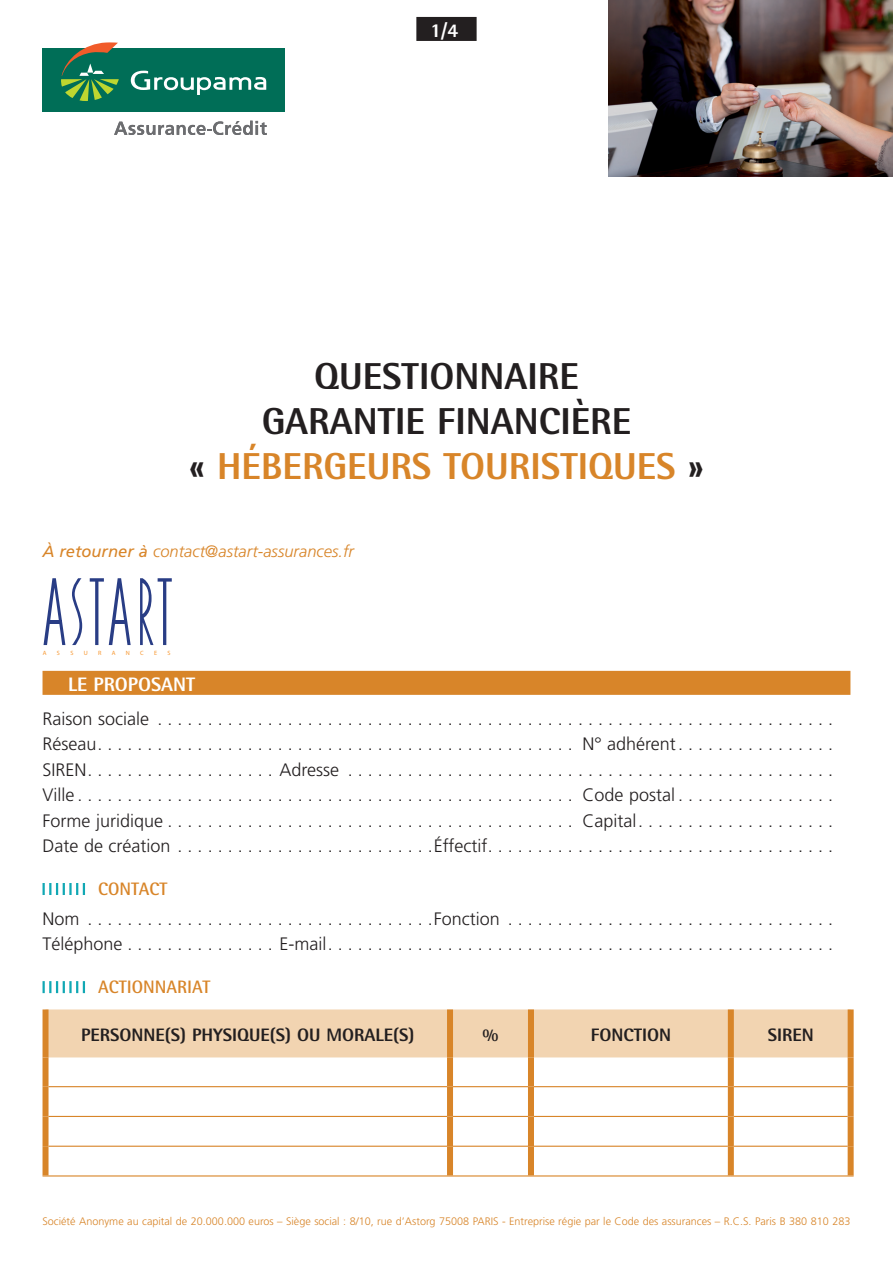
<style>
.page{position:relative;width:893px;height:1263px;background:#fff}
.page>*{position:absolute;margin:0;border:0;box-sizing:border-box;transform-origin:0 0}
.t1{font:800 37.5px/45px "Rotis Semi Sans";color:#231f20;text-align:center}
.t2{font:800 19.5px "Rotis Semi Sans";color:#fff}
.t3{font:300 18px/25.5px "Frutiger";color:#231f20;text-align:justify}
.t4{font:800 18px "Rotis Semi Sans";color:#231f20}
.t5{font:700 18px "Rotis Semi Sans";color:#d88529}
.t6{font:italic 300 16.5px "Frutiger";color:#d88529}
.t7{font:300 10.8px "Frutiger";color:#d88529}
.t8{font:6.15px "Myriad Pro";color:#f7952c}
.s1{color:#d88529}
.s2{font-weight:400}
</style>
<div class="page">
<div style="left:416px;top:17px;width:61px;height:24px;background:#231f20"></div>
<div style="left:43px;top:671px;width:807px;height:24px;background:#d88529"></div>
<svg style="left:43px;top:883px;width:42px;height:12px"></svg>
<svg style="left:43px;top:981px;width:42px;height:12px"></svg>
<div style="left:49px;top:1009px;width:799px;height:48px;background:#f2d4b1"></div>
<hr style="left:49px;top:1086px;width:398px;height:1px;background:#d88529">
<hr style="left:453px;top:1086px;width:75px;height:1px;background:#d88529">
<hr style="left:534px;top:1086px;width:194px;height:1px;background:#d88529">
<hr style="left:734px;top:1086px;width:114px;height:1px;background:#d88529">
<hr style="left:49px;top:1116px;width:398px;height:1px;background:#d88529">
<hr style="left:453px;top:1116px;width:75px;height:1px;background:#d88529">
<hr style="left:534px;top:1116px;width:194px;height:1px;background:#d88529">
<hr style="left:734px;top:1116px;width:114px;height:1px;background:#d88529">
<hr style="left:49px;top:1146px;width:398px;height:1px;background:#d88529">
<hr style="left:453px;top:1146px;width:75px;height:1px;background:#d88529">
<hr style="left:534px;top:1146px;width:194px;height:1px;background:#d88529">
<hr style="left:734px;top:1146px;width:114px;height:1px;background:#d88529">
<hr style="left:43px;top:1175px;width:407px;height:1px;background:#d88529">
<hr style="left:450px;top:1175px;width:81px;height:1px;background:#d88529">
<hr style="left:531px;top:1175px;width:200px;height:1px;background:#d88529">
<hr style="left:731px;top:1175px;width:123px;height:1px;background:#d88529">
<div style="left:528px;top:1057px;width:6px;height:30px;background:#d88529"></div>
<div style="left:528px;top:1087px;width:6px;height:29px;background:#d88529"></div>
<div style="left:447px;top:1116px;width:6px;height:30px;background:#d88529"></div>
<div style="left:528px;top:1116px;width:6px;height:30px;background:#d88529"></div>
<div style="left:728px;top:1116px;width:6px;height:30px;background:#d88529"></div>
<div style="left:447px;top:1146px;width:6px;height:29px;background:#d88529"></div>
<div style="left:528px;top:1146px;width:6px;height:29px;background:#d88529"></div>
<div style="left:728px;top:1146px;width:6px;height:29px;background:#d88529"></div>
<div style="left:728px;top:1057px;width:6px;height:30px;background:#d88529"></div>
<div style="left:848px;top:1057px;width:6px;height:30px;background:#d88529"></div>
<div style="left:728px;top:1087px;width:6px;height:29px;background:#d88529"></div>
<div style="left:848px;top:1087px;width:6px;height:29px;background:#d88529"></div>
<div style="left:848px;top:1116px;width:6px;height:30px;background:#d88529"></div>
<div style="left:848px;top:1146px;width:6px;height:29px;background:#d88529"></div>
<div style="left:43px;top:1009px;width:6px;height:48px;background:#d88529"></div>
<div style="left:447px;top:1009px;width:6px;height:48px;background:#d88529"></div>
<div style="left:528px;top:1009px;width:6px;height:48px;background:#d88529"></div>
<div style="left:728px;top:1009px;width:6px;height:48px;background:#d88529"></div>
<div style="left:848px;top:1009px;width:6px;height:48px;background:#d88529"></div>
<div style="left:43px;top:1057px;width:6px;height:30px;background:#d88529"></div>
<div style="left:447px;top:1057px;width:6px;height:30px;background:#d88529"></div>
<div style="left:43px;top:1087px;width:6px;height:29px;background:#d88529"></div>
<div style="left:447px;top:1087px;width:6px;height:29px;background:#d88529"></div>
<div style="left:43px;top:1116px;width:6px;height:30px;background:#d88529"></div>
<div style="left:43px;top:1146px;width:6px;height:29px;background:#d88529"></div>
<div style="left:52px;top:1021px;width:392px;height:24px;background:#f2d4b1"></div>
<div style="left:456px;top:1021px;width:69px;height:24px;background:#f2d4b1"></div>
<div style="left:537px;top:1021px;width:188px;height:24px;background:#f2d4b1"></div>
<div style="left:737px;top:1021px;width:108px;height:24px;background:#f2d4b1"></div>
<div style="left:43px;top:48px;width:242px;height:63px;background:#006e57"></div>
<svg style="left:131px;top:71px;width:135px;height:24px"></svg>
<svg style="left:61px;top:43px;width:58px;height:58px"></svg>
<svg style="left:114px;top:121px;width:153px;height:14px"></svg>
<img style="left:609px;top:0;width:284px;height:176px">
<svg style="left:72px;top:578px;width:10px;height:67px"></svg>
<svg style="left:44px;top:578px;width:21px;height:67px"></svg>
<svg style="left:90px;top:578px;width:41px;height:67px"></svg>
<svg style="left:140px;top:578px;width:32px;height:67px"></svg>
<hr style="left:47px;top:621px;width:15px;height:3px;background:#293d85">
<hr style="left:113px;top:621px;width:14px;height:3px;background:#293d85">
<p class="t2" style="left:430px;top:18px;width:29px">1/4</p>
<h1 class="t1" style="left:190px;top:353px;width:515px">QUESTIONNAIRE<br>GARANTIE FINANCIÈRE<br>« <span class="s1">HÉBERGEURS TOURISTIQUES</span> »</h1>
<p class="t6" style="left:43px;top:541px;width:313px"><span class="s2">À retourner à</span> contact@astart-assurances.fr</p>
<p class="t8" style="left:43px;top:649px;width:5px">A</p>
<p class="t8" style="left:57px;top:649px;width:5px">S</p>
<p class="t8" style="left:70px;top:649px;width:5px">S</p>
<p class="t8" style="left:84px;top:649px;width:5px">U</p>
<p class="t8" style="left:98px;top:649px;width:5px">R</p>
<p class="t8" style="left:112px;top:649px;width:5px">A</p>
<p class="t8" style="left:126px;top:649px;width:6px">N</p>
<p class="t8" style="left:140px;top:649px;width:5px">C</p>
<p class="t8" style="left:154px;top:649px;width:5px">E</p>
<p class="t8" style="left:168px;top:649px;width:5px">S</p>
<p class="t2" style="left:68px;top:672px;width:129px">LE PROPOSANT</p>
<p class="t3" style="left:43px;top:706px;width:782px">Raison sociale . . . . . . . . . . . . . . . . . . . . . . . . . . . . . . . . . . . . . . . . . . . . . . . . . . . . . . . . . . . . . . . . . . .<br>Réseau . . . . . . . . . . . . . . . . . . . . . . . . . . . . . . . . . . . . . . . . . . . . . . . . N° adhérent . . . . . . . . . . . . . . .<br>SIREN . . . . . . . . . . . . . . . . . . . Adresse . . . . . . . . . . . . . . . . . . . . . . . . . . . . . . . . . . . . . . . . . . . . . . . .<br>Ville . . . . . . . . . . . . . . . . . . . . . . . . . . . . . . . . . . . . . . . . . . . . . . . . . . Code postal . . . . . . . . . . . . . . .<br>Forme juridique . . . . . . . . . . . . . . . . . . . . . . . . . . . . . . . . . . . . . . . . . Capital . . . . . . . . . . . . . . . . . . .<br>Date de création . . . . . . . . . . . . . . . . . . . . . . . . . Éffectif . . . . . . . . . . . . . . . . . . . . . . . . . . . . . . . . . .</p>
<p class="t5" style="left:98px;top:878px;width:71px">CONTACT</p>
<p class="t3" style="left:43px;top:906px;width:782px">Nom . . . . . . . . . . . . . . . . . . . . . . . . . . . . . . . . . . Fonction . . . . . . . . . . . . . . . . . . . . . . . . . . . . . . . .<br>Téléphone . . . . . . . . . . . . . . . E-mail . . . . . . . . . . . . . . . . . . . . . . . . . . . . . . . . . . . . . . . . . . . . . . . . . .</p>
<p class="t5" style="left:98px;top:976px;width:114px">ACTIONNARIAT</p>
<p class="t4" style="left:81px;top:1023px;width:335px">PERSONNE(S) PHYSIQUE(S) OU MORALE(S)</p>
<p class="t4" style="left:482px;top:1023px;width:18px">%</p>
<p class="t4" style="left:591px;top:1023px;width:82px">FONCTION</p>
<p class="t4" style="left:768px;top:1023px;width:48px">SIREN</p>
<p class="t7" style="left:43px;top:1215px;width:809px">Société Anonyme au capital de 20.000.000 euros – Siège social : 8/10, rue d’Astorg 75008 PARIS - Entreprise régie par le Code des assurances – R.C.S. Paris B 380 810 283</p>
</div>
